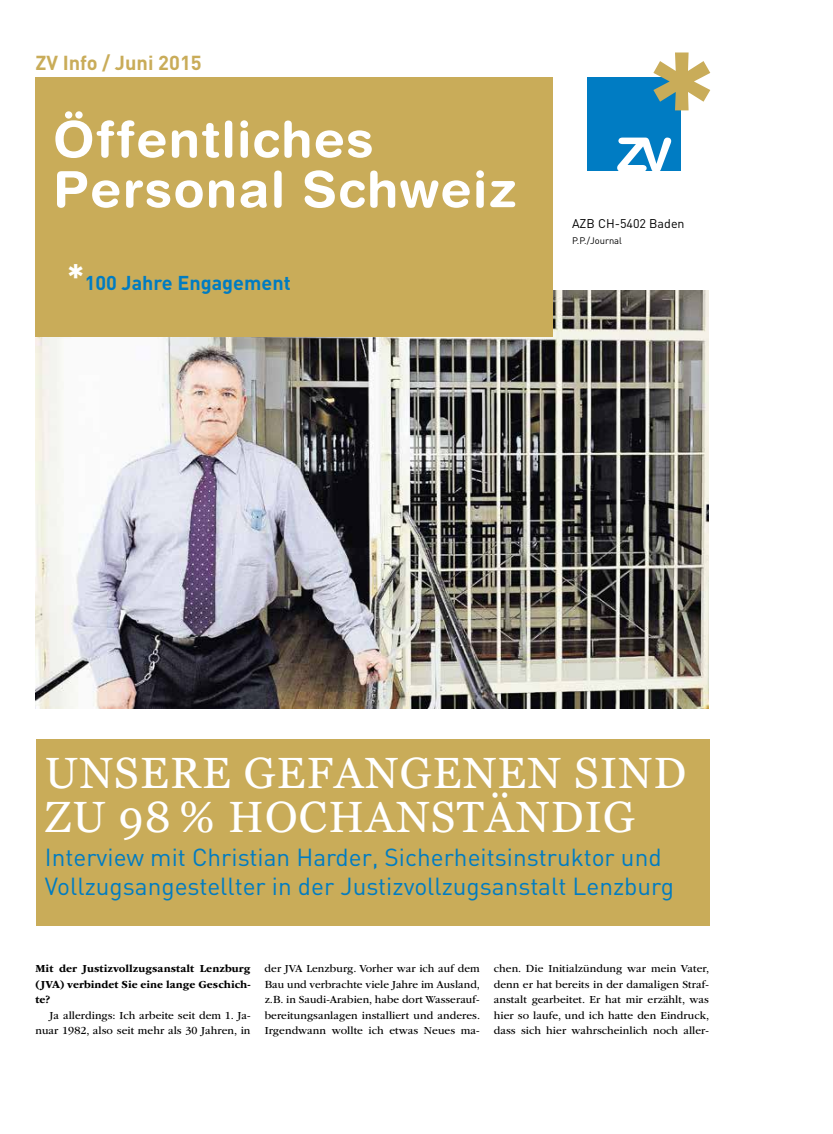
<style>
.page{position:relative;width:833px;height:1134px;background:#fff}
.page>*{position:absolute;margin:0;border:0;box-sizing:border-box;transform-origin:0 0}
.t1{font:700 50px/50px "Helvetica Rounded";letter-spacing:.03em;color:#fff}
.t2{font:43.75px/43.8px "Georgia";letter-spacing:.03em;color:#fff}
.t3{font:24.38px/28.8px "DIN";color:#007cc2}
.t4{font:700 20px "DIN";color:#c9ac59}
.t5{font:700 19.75px "DIN";color:#007cc2}
.t6{font:12.5px "DIN";color:#000}
.t7{font:11.25px/15.5px "ITC Garamond Std";letter-spacing:.005em;color:#000;text-align:justify}
.t8{font:700 11.25px/15.5px "ITC Garamond Std";letter-spacing:.005em;color:#000;text-align:justify}
.t9{font:9.38px "DIN";color:#000}
.s1{font-size:36.25px;color:#fff}
</style>
<div class="page">
<div style="left:587px;top:78px;width:93px;height:93px;background:#007cc3"></div>
<svg style="left:617px;top:138px;width:54px;height:33px"></svg>
<svg style="left:653px;top:52px;width:57px;height:58px"></svg>
<img style="left:35px;top:290px;width:674px;height:419px">
<div style="left:35px;top:77px;width:518px;height:260px;background:#c9ac59"></div>
<div style="left:37px;top:739px;width:673px;height:186px;background:#c9ac59"></div>
<h3 class="t4" style="left:35px;top:49px;width:168px">ZV Info / Juni 2015</h3>
<h1 class="t1" style="left:53px;top:113px;width:465px">Öffentliches<br>Personal Schweiz</h1>
<h3 class="t5" style="left:67px;top:270px;width:225px"><span class="s1">*</span>100 Jahre Engagement</h3>
<p class="t6" style="left:572px;top:216px;width:114px">AZB CH-5402 Baden</p>
<p class="t9" style="left:572px;top:234px;width:52px">P.P./Journal</p>
<h2 class="t2" style="left:45px;top:752px;width:642px">UNSERE GEFANGENEN SIND<br>ZU 98 % HOCHANSTÄNDIG</h2>
<h3 class="t3" style="left:45px;top:843px;width:630px">Interview mit Christian Harder, Sicherheitsinstruktor und<br>Vollzugsangestellter in der Justizvollzugsanstalt Lenzburg</h3>
<p class="t8" style="left:35px;top:961px;width:217px">Mit der Justizvollzugsanstalt Lenzburg (JVA) verbindet Sie eine lange Geschich&shy;te?</p>
<p class="t7" style="left:35px;top:1008px;width:216px;text-align:right">Ja allerdings: Ich arbeite seit dem 1. Ja&shy;nuar 1982, also seit mehr als 30 Jahren, in</p>
<p class="t7" style="left:265px;top:961px;width:217px">der JVA Lenzburg. Vorher war ich auf dem Bau und verbrachte viele Jahre im Ausland, z.B. in Saudi-Arabien, habe dort Wasserauf&shy;bereitungsanlagen installiert und anderes.<br>Irgendwann wollte ich etwas Neues ma-</p>
<p class="t7" style="left:494px;top:961px;width:217px">chen. Die Initialzündung war mein Vater, denn er hat bereits in der damaligen Straf&shy;anstalt gearbeitet. Er hat mir erzählt, was hier so laufe, und ich hatte den Eindruck, dass sich hier wahrscheinlich noch aller-</p>
</div>
